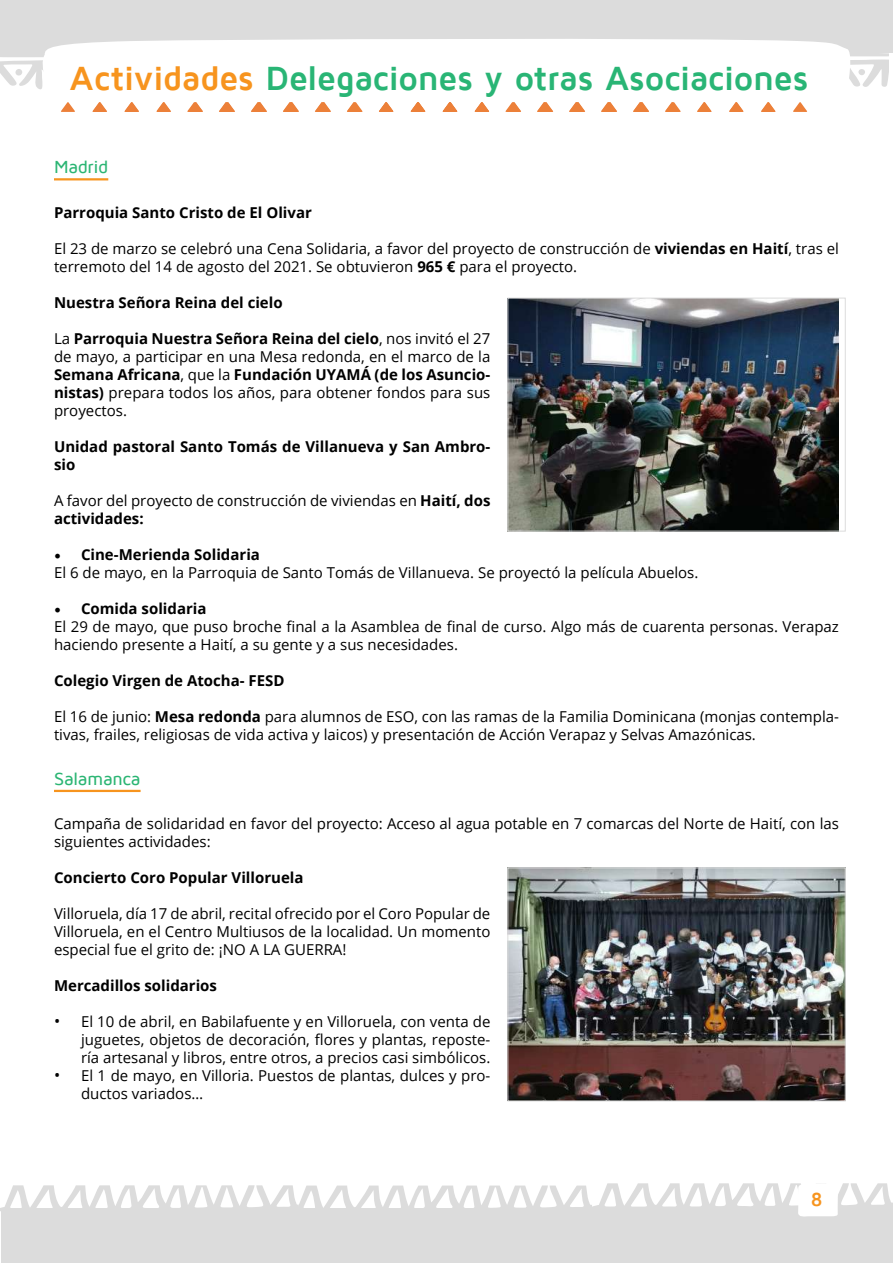
<style>
.page{position:relative;width:893px;height:1263px;background:#fff}
.page>*{position:absolute;margin:0;border:0;box-sizing:border-box;transform-origin:0 0}
.t1{font:700 34.5px "Maven Pro";letter-spacing:-.015em;color:#29b575}
.t2{font:700 19.5px "Maven Pro";color:#f7941e}
.t3{font:500 18px "Maven Pro";letter-spacing:-.02em;color:#2bb573}
.t4{font:15px/18px "Open Sans";color:#000}
.t5{font:700 15px/18px "Open Sans";color:#000}
.s1{color:#f7941e}
.s2{font-weight:700}
.s3{font-family:"Minion Pro";font-size:18px}
.s4{font-size:16.5px}
</style>
<div class="page">
<div style="left:1px;top:1209px;width:892px;height:54px;background:#dcdcdc"></div>
<svg style="left:0;top:1183px;width:893px;height:34px"></svg>
<hr style="left:54px;top:178px;width:54px;height:2px;background:#f7941e">
<hr style="left:54px;top:790px;width:87px;height:2px;background:#f7941e">
<svg style="left:0;top:53px;width:889px;height:35px"></svg>
<div style="left:0;top:0;width:893px;height:53px;background:#dcdcdc"></div>
<img style="left:509px;top:300px;width:330px;height:229px">
<div style="left:507px;top:298px;width:339px;height:233px;border:1px solid #dcdcdc"></div>
<img style="left:509px;top:869px;width:335px;height:230px">
<div style="left:507px;top:867px;width:339px;height:234px;border:1px solid #dcdcdc"></div>
<svg style="left:38px;top:39px;width:820px;height:73px"></svg>
<svg style="left:505px;top:102px;width:16px;height:10px"></svg>
<svg style="left:569px;top:102px;width:16px;height:10px"></svg>
<svg style="left:601px;top:102px;width:16px;height:10px"></svg>
<svg style="left:633px;top:102px;width:16px;height:10px"></svg>
<svg style="left:697px;top:102px;width:15px;height:10px"></svg>
<svg style="left:761px;top:102px;width:15px;height:10px"></svg>
<svg style="left:793px;top:102px;width:14px;height:10px"></svg>
<svg style="left:537px;top:102px;width:16px;height:10px"></svg>
<svg style="left:665px;top:102px;width:16px;height:10px"></svg>
<svg style="left:729px;top:102px;width:15px;height:10px"></svg>
<div style="left:61px;top:57px;width:763px;height:33px;background:#fff"></div>
<svg style="left:61px;top:102px;width:14px;height:10px"></svg>
<svg style="left:124px;top:102px;width:15px;height:10px"></svg>
<svg style="left:156px;top:102px;width:15px;height:10px"></svg>
<svg style="left:187px;top:102px;width:16px;height:10px"></svg>
<svg style="left:92px;top:102px;width:15px;height:10px"></svg>
<svg style="left:251px;top:102px;width:16px;height:10px"></svg>
<svg style="left:283px;top:102px;width:16px;height:10px"></svg>
<svg style="left:315px;top:102px;width:16px;height:10px"></svg>
<svg style="left:379px;top:102px;width:15px;height:10px"></svg>
<svg style="left:442px;top:102px;width:16px;height:10px"></svg>
<svg style="left:474px;top:102px;width:15px;height:10px"></svg>
<svg style="left:219px;top:102px;width:16px;height:10px"></svg>
<svg style="left:347px;top:102px;width:16px;height:10px"></svg>
<svg style="left:410px;top:102px;width:16px;height:10px"></svg>
<h1 class="t1" style="left:69px;top:61px;width:740px"><span class="s1">Actividades</span> Delegaciones y otras Asociaciones</h1>
<p class="t3" style="left:54px;top:158px;width:56px">Madrid</p>
<p class="t5" style="left:54px;top:203px;width:259px">Parroquia Santo Cristo de El Olivar</p>
<p class="t4" style="left:54px;top:239px;width:786px">El 23 de marzo se celebró una Cena Solidaria, a favor del proyecto de construcción de <span class="s2">viviendas en Haití</span>, tras el terremoto del 14 de agosto del 2021. Se obtuvieron <span class="s2">965 €</span> para el proyecto.</p>
<p class="t5" style="left:54px;top:293px;width:230px">Nuestra Señora Reina del cielo</p>
<p class="t4" style="left:54px;top:329px;width:438px;text-align:justify">La <span class="s2">Parroquia Nuestra Señora Reina del cielo</span>, nos invitó el 27 de mayo, a participar en una Mesa redonda, en el marco de la <span class="s2">Semana Africana</span>, que la <span class="s2">Fundación UYAMÁ (de los Asuncio&shy;nistas)</span> prepara todos los años, para obtener fondos para sus proyectos.</p>
<p class="t5" style="left:54px;top:437px;width:438px">Unidad pastoral Santo Tomás de Villanueva y San Ambro&shy;sio</p>
<p class="t4" style="left:54px;top:491px;width:438px">A favor del proyecto de construcción de viviendas en <span class="s2">Haití, dos actividades:</span></p>
<p class="t4" style="left:54px;top:545px;width:646px"><span class="s3">•</span> <span class="s2">Cine-Merienda Solidaria<br></span>El 6 de mayo, en la Parroquia de Santo Tomás de Villanueva. Se proyectó la película Abuelos.</p>
<p class="t4" style="left:54px;top:599px;width:786px"><span class="s3">•</span> <span class="s2">Comida solidaria<br></span>El 29 de mayo, que puso broche final a la Asamblea de final de curso. Algo más de cuarenta personas. Verapaz haciendo presente a Haití, a su gente y a sus necesidades.</p>
<p class="t5" style="left:54px;top:671px;width:232px">Colegio Virgen de Atocha- FESD</p>
<p class="t4" style="left:54px;top:707px;width:786px">El 16 de junio: <span class="s2">Mesa redonda</span> para alumnos de ESO, con las ramas de la Familia Dominicana (monjas contempla&shy;tivas, frailes, religiosas de vida activa y laicos) y presentación de Acción Verapaz y Selvas Amazónicas.</p>
<p class="t3" style="left:54px;top:769px;width:88px">Salamanca</p>
<p class="t4" style="left:54px;top:815px;width:786px">Campaña de solidaridad en favor del proyecto: Acceso al agua potable en 7 comarcas del Norte de Haití, con las siguientes actividades:</p>
<p class="t5" style="left:54px;top:869px;width:251px">Concierto Coro Popular Villoruela</p>
<p class="t4" style="left:54px;top:905px;width:438px;text-align:justify">Villoruela, día 17 de abril, recital ofrecido por el Coro Popular de Villoruela, en el Centro Multiusos de la localidad. Un momento especial fue el grito de: ¡NO A LA GUERRA!</p>
<p class="t5" style="left:54px;top:977px;width:165px">Mercadillos solidarios</p>
<p class="t4" style="left:81px;top:1013px;width:411px;text-align:justify;text-indent:-27px"><span class="s4">•</span> El 10 de abril, en Babilafuente y en Villoruela, con venta de juguetes, objetos de decoración, flores y plantas, reposte&shy;ría artesanal y libros, entre otros, a precios casi simbólicos.</p>
<p class="t4" style="left:81px;top:1067px;width:411px;text-indent:-27px"><span class="s4">•</span> El 1 de mayo, en Villoria. Puestos de plantas, dulces y pro&shy;ductos variados…</p>
<h2 class="t2" style="left:811px;top:1189px;width:13px">8</h2>
</div>
